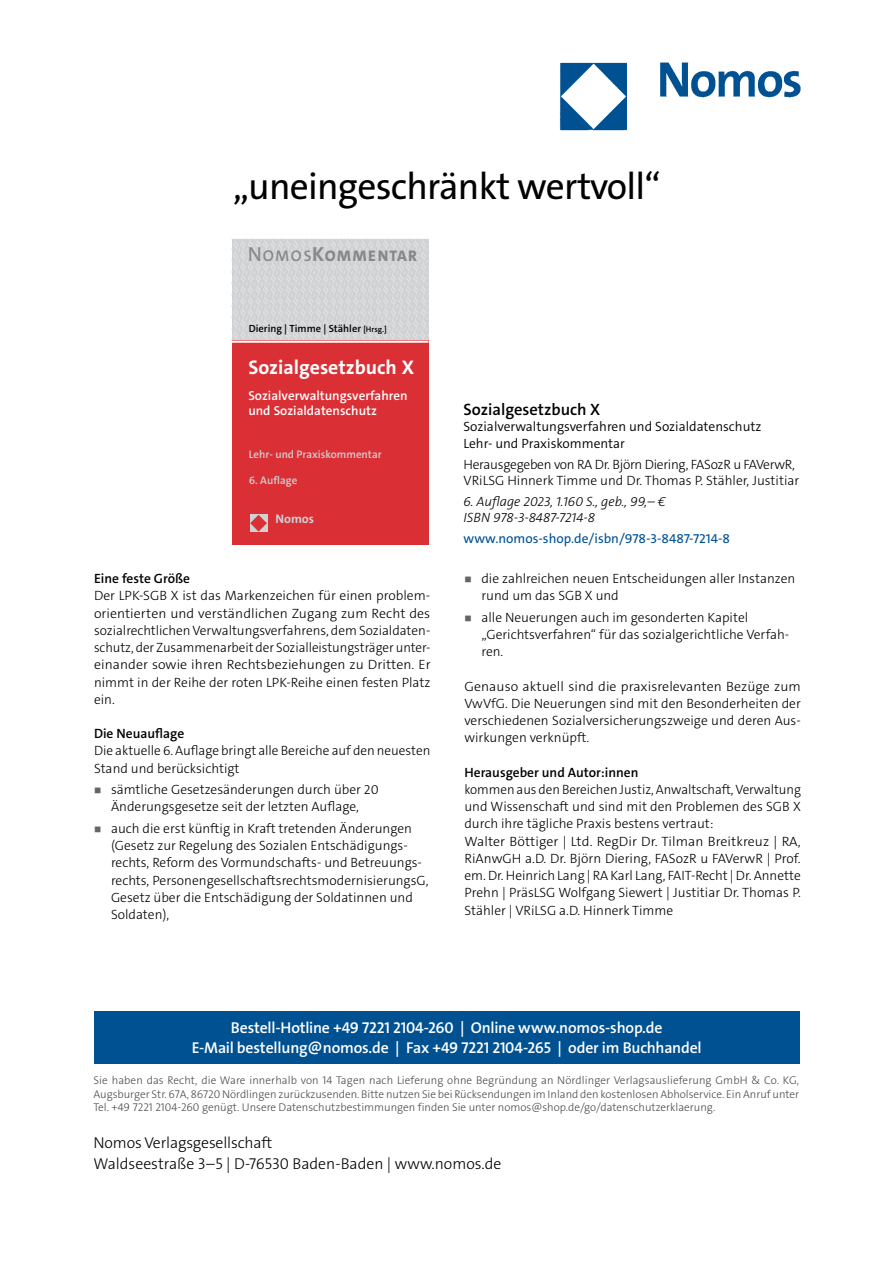
<style>
.page{position:relative;width:893px;height:1263px;background:#fff}
.page>*{position:absolute;margin:0;border:0;box-sizing:border-box;transform-origin:0 0}
.t1{font:37.5px "The Sans Os F";letter-spacing:-.02em;color:#000}
.t2{font:700 19.8px "The Sans C5";color:#fff}
.t3{font:600 16.5px "The Sans C5";color:#000}
.t4{font:600 15.75px/21px "The Sans Os F";letter-spacing:-.01em;color:#fff;text-align:center}
.t5{font:300 15.75px/21px "The Sans Os F";color:#000}
.t6{font:800 15.45px "The Sans C5";letter-spacing:.085em;color:#87888a}
.t7{font:300 13.5px/17.2px "The Sans C5";color:#000}
.t8{font:300 13.5px/16.5px "The Sans C5";color:#000}
.t9{font:italic 300 13.5px/16.5px "The Sans C5";color:#000}
.t10{font:600 13.5px "The Sans C5";color:#000}
.t11{font:13.5px "The Sans C5";color:#005192}
.t12{font:600 13.05px/15.1px "The Sans C5";color:#fff}
.t13{font:700 12.45px "The Sans C5";color:#d0d1d2}
.t14{font:300 11.25px/13.5px "The Sans Os F";color:#4b4b4d;text-align:justify}
.t15{font:600 10.95px "The Sans C5";color:#d0d1d2}
.t16{font:600 10.5px "The Sans C5";color:#000}
.s1{font-weight:400;font-size:20.4px}
.s2{font-weight:600;font-size:15.75px}
.s3{font-weight:600}
.s4{font-weight:700;font-size:20.4px}
.s5{font-size:8.1px}
</style>
<div class="page">
<img style="left:559px;top:62px;width:242px;height:69px">
<div style="left:94px;top:1011px;width:705px;height:52px;background:#005192"></div>
<img style="left:232px;top:239px;width:196px;height:102px">
<div style="left:232px;top:341px;width:196px;height:204px;background:#db2f36"></div>
<hr style="left:232px;top:341px;width:196px;height:2px;background:#fff">
<svg style="left:250px;top:515px;width:17px;height:17px"></svg>
<h1 class="t1" style="left:233px;top:162px;width:429px">„uneingeschränkt wertvoll“</h1>
<p class="t6" style="left:248px;top:246px;width:171px"><span class="s1">N</span><span class="s2">O</span><span class="s3">MOS</span><span class="s4">K</span>OMMENTAR</p>
<p class="t16" style="left:249px;top:322px;width:139px">Diering | Timme | Stähler <span class="s5">[Hrsg.]</span></p>
<h2 class="t2" style="left:248px;top:355px;width:167px">Sozialgesetzbuch X</h2>
<p class="t12" style="left:248px;top:388px;width:161px">Sozialverwaltungsverfahren und Sozialdatenschutz</p>
<p class="t15" style="left:249px;top:448px;width:134px">Lehr- und Praxiskommentar</p>
<p class="t15" style="left:249px;top:473px;width:50px">6. Auflage</p>
<p class="t13" style="left:275px;top:511px;width:40px">Nomos</p>
<p class="t10" style="left:94px;top:570px;width:98px">Eine feste Größe</p>
<p class="t7" style="left:94px;top:587px;width:338px;text-align:justify">Der LPK-SGB X ist das Markenzeichen für einen problem&shy;orientierten und verständlichen Zugang zum Recht des sozialrechtlichen Verwaltungsverfahrens, dem Sozialdaten&shy;schutz, der Zusammenarbeit der Sozialleistungsträger unter&shy;einander sowie ihren Rechtsbeziehungen zu Dritten. Er nimmt in der Reihe der roten LPK-Reihe einen festen Platz ein.</p>
<p class="t10" style="left:94px;top:725px;width:92px">Die Neuauflage</p>
<p class="t7" style="left:94px;top:742px;width:338px">Die aktuelle 6. Auflage bringt alle Bereiche auf den neuesten<br>Stand und berücksichtigt</p>
<p class="t7" style="left:111px;top:781px;width:269px">sämtliche Gesetzesänderungen durch über 20<br>Änderungsgesetze seit der letzten Auflage,</p>
<p class="t7" style="left:111px;top:820px;width:319px">auch die erst künftig in Kraft tretenden Änderungen (Gesetz zur Regelung des Sozialen Entschädigungs&shy;rechts, Reform des Vormundschafts- und Betreuungs&shy;rechts, PersonengesellschaftsrechtsmodernisierungsG, Gesetz über die Entschädigung der Soldatinnen und Soldaten),</p>
<p class="t3" style="left:463px;top:399px;width:138px">Sozialgesetzbuch X</p>
<p class="t8" style="left:463px;top:419px;width:299px">Sozialverwaltungsverfahren und Sozialdatenschutz<br>Lehr- und Praxiskommentar</p>
<p class="t7" style="left:463px;top:456px;width:337px;line-height:16.5px">Herausgegeben von RA Dr. Björn Diering, FASozR u FAVerwR,<br>VRiLSG Hinnerk Timme und Dr. Thomas P. Stähler, Justitiar</p>
<p class="t9" style="left:463px;top:493px;width:204px">6. Auflage 2023, 1.160 S., geb., 99,– €<br>ISBN 978-3-8487-7214-8</p>
<p class="t11" style="left:463px;top:530px;width:268px">www.nomos-shop.de/isbn/978-3-8487-7214-8</p>
<p class="t7" style="left:481px;top:570px;width:315px">die zahlreichen neuen Entscheidungen aller Instanzen rund um das SGB X und</p>
<p class="t7" style="left:481px;top:609px;width:309px">alle Neuerungen auch im gesonderten Kapitel „Gerichtsverfahren“ für das sozialgerichtliche Verfah&shy;ren.</p>
<p class="t7" style="left:464px;top:677px;width:338px;text-align:justify">Genauso aktuell sind die praxisrelevanten Bezüge zum VwVfG. Die Neuerungen sind mit den Besonderheiten der verschiedenen Sozialversicherungszweige und deren Aus&shy;wirkungen verknüpft.</p>
<p class="t10" style="left:464px;top:763px;width:176px">Herausgeber und Autor:innen</p>
<p class="t7" style="left:464px;top:781px;width:338px">kommen aus den Bereichen Justiz, Anwaltschaft, Verwaltung und Wissenschaft und sind mit den Problemen des SGB X durch ihre tägliche Praxis bestens vertraut:<br>Walter Böttiger | Ltd. RegDir Dr. Tilman Breitkreuz | RA, RiAnwGH a.D. Dr. Björn Diering, FASozR u FAVerwR | Prof. em. Dr. Heinrich Lang | RA Karl Lang, FAIT-Recht | Dr. Annette Prehn | PräsLSG Wolfgang Siewert | Justitiar Dr. Thomas P.<br>Stähler | VRiLSG a.D. Hinnerk Timme</p>
<p class="t4" style="left:192px;top:1017px;width:511px">Bestell-Hotline +49 7221 2104-260 | Online www.nomos-shop.de<br>E-Mail bestellung@nomos.de | Fax +49 7221 2104-265 | oder im Buchhandel</p>
<p class="t14" style="left:94px;top:1074px;width:707px">Sie haben das Recht, die Ware innerhalb von 14 Tagen nach Lieferung ohne Begründung an Nördlinger Verlagsauslieferung GmbH &amp; Co. KG, Augsburger Str. 67A, 86720 Nördlingen zurückzusenden. Bitte nutzen Sie bei Rücksendungen im Inland den kostenlosen Abholservice. Ein Anruf unter Tel. +49 7221 2104-260 genügt. Unsere Datenschutzbestimmungen finden Sie unter nomos@shop.de/go/datenschutzerklaerung.</p>
<p class="t5" style="left:94px;top:1133px;width:409px">Nomos Verlagsgesellschaft<br>Waldseestraße 3–5 | D-76530 Baden-Baden | www.nomos.de</p>
</div>
